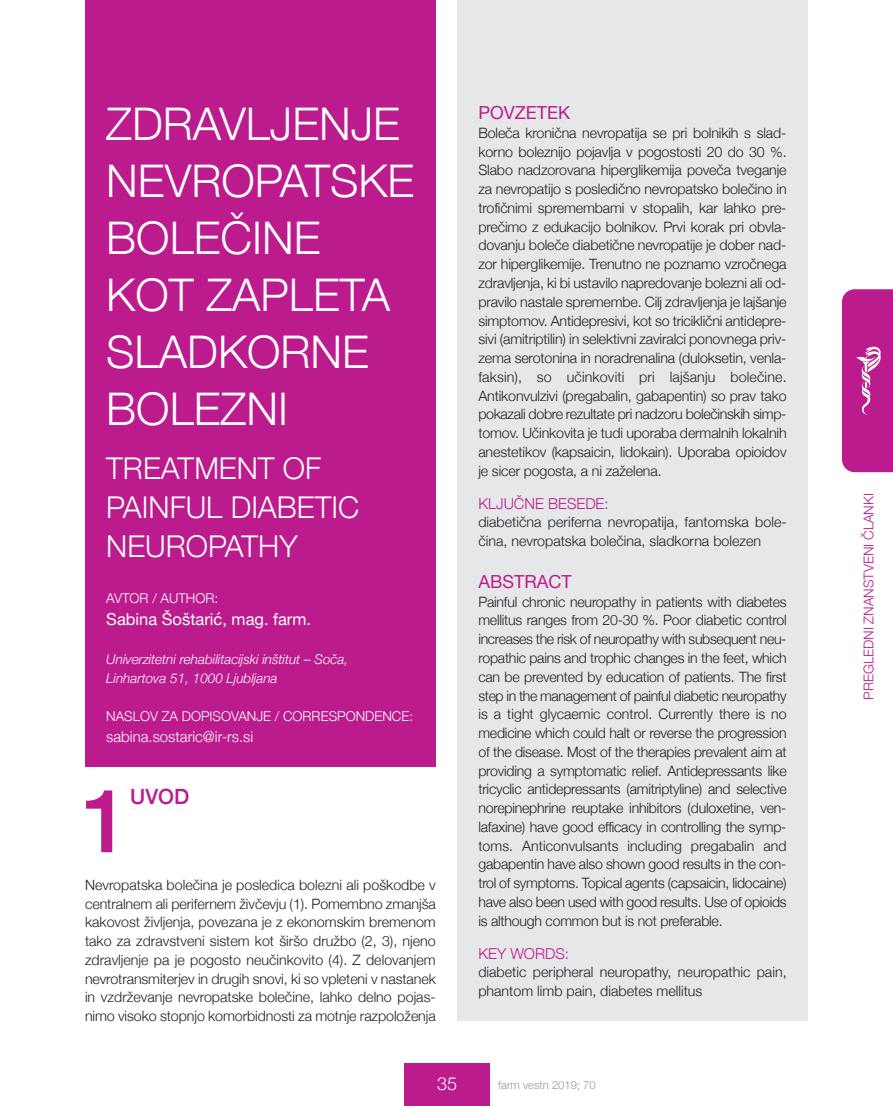
<style>
.page{position:relative;width:893px;height:1106px;background:#fff}
.page>*{position:absolute;margin:0;border:0;box-sizing:border-box;transform-origin:0 0}
.t1{font:500 88.2px "Helvetica Neue";color:#bc1b8d}
.t2{font:300 45px/57px "Helvetica Neue";color:#fff}
.t3{font:300 30px/39px "Helvetica Neue";color:#fff}
.t4{font:500 21px "Helvetica Neue";color:#bc1b8d}
.t5{font:18px "Helvetica Neue";color:#bc1b8d}
.t6{font:300 18px "Helvetica Neue";color:#fff}
.t7{font:16.5px "Helvetica Neue";color:#fff}
.t8{font:300 15px "Helvetica Neue";color:#fff}
.t9{font:300 15px "Helvetica Neue";color:#bc1b8d}
.t10{font:300 14.25px/18.8px "Helvetica Neue";color:#231f20;text-align:justify}
.t11{font:italic 300 13.5px/18.9px "Helvetica Neue";color:#fff}
.t12{font:300 13.5px "Helvetica Neue";color:#fff}
.t13{font:300 13.5px "Helvetica Neue";color:#bc1b8d}
.t14{font:300 11.25px "Helvetica Neue";color:#939598}
</style>
<div class="page">
<div style="left:405px;top:1063px;width:85px;height:43px;background:#bc1b8d"></div>
<svg style="left:842px;top:289px;width:51px;height:183px"></svg>
<div style="left:85px;top:0;width:351px;height:766px;background:#bc1b8d"></div>
<div style="left:457px;top:0;width:351px;height:1020px;background:#e6e7e9"></div>
<h2 class="t2" style="left:106px;top:95px;width:309px">ZDRAVLJENJE<br>NEVROPATSKE<br>BOLEČINE<br>KOT ZAPLETA<br>SLADKORNE<br>BOLEZNI</h2>
<h3 class="t3" style="left:106px;top:448px;width:254px">TREATMENT OF<br>PAINFUL DIABETIC<br>NEUROPATHy</h3>
<p class="t12" style="left:106px;top:590px;width:113px">AVTOR / AUTHOR:</p>
<p class="t7" style="left:106px;top:609px;width:206px">Sabina Šoštarić, mag. farm.</p>
<p class="t11" style="left:106px;top:649px;width:244px">Univerzitetni rehabilitacijski inštitut – Soča,<br>Linhartova 51, 1000 Ljubljana</p>
<p class="t12" style="left:106px;top:708px;width:308px">NASLOV ZA DOPISOVANJE / CORRESPONDENCE:</p>
<p class="t8" style="left:106px;top:727px;width:148px">sabina.sostaric@ir-rs.si</p>
<h1 class="t1" style="left:81px;top:766px;width:51px">1</h1>
<h3 class="t4" style="left:130px;top:783px;width:61px">Uvod</h3>
<p class="t10" style="left:85px;top:875px;width:352px">Nevropatska bolečina je posledica bolezni ali poškodbe v centralnem ali perifernem živčevju (1). Pomembno zmanjša kakovost življenja, povezana je z ekonomskim bremenom tako za zdravstveni sistem kot širšo družbo (2, 3), njeno zdravljenje pa je pogosto neučinkovito (4). Z delovanjem nevrotransmiterjev in drugih snovi, ki so vpleteni v nastanek in vzdrževanje nevropatske bolečine, lahko delno pojas&shy;nimo visoko stopnjo komorbidnosti za motnje razpoloženja</p>
<p class="t5" style="left:478px;top:102px;width:93px">POVZETEK</p>
<p class="t10" style="left:478px;top:123px;width:310px">Boleča kronična nevropatija se pri bolnikih s slad&shy;korno boleznijo pojavlja v pogostosti 20 do 30 %.<br>Slabo nadzorovana hiperglikemija poveča tveganje za nevropatijo s posledično nevropatsko bolečino in trofičnimi spremembami v stopalih, kar lahko pre&shy;prečimo z edukacijo bolnikov. Prvi korak pri obvla&shy;dovanju boleče diabetične nevropatije je dober nad&shy;zor hiperglikemije. Trenutno ne poznamo vzročnega zdravljenja, ki bi ustavilo napredovanje bolezni ali od&shy;pravilo nastale spremembe. Cilj zdravljenja je lajšanje simptomov. Antidepresivi, kot so triciklični antidepre&shy;sivi (amitriptilin) in selektivni zaviralci ponovnega priv&shy;zema serotonina in noradrenalina (duloksetin, venla&shy;faksin), so učinkoviti pri lajšanju bolečine.<br>Antikonvulzivi (pregabalin, gabapentin) so prav tako pokazali dobre rezultate pri nadzoru bolečinskih simp&shy;tomov. Učinkovita je tudi uporaba dermalnih lokalnih anestetikov (kapsaicin, lidokain). Uporaba opioidov je sicer pogosta, a ni zaželena.</p>
<p class="t9" style="left:478px;top:494px;width:132px">KLJUČNE BESEDE:</p>
<p class="t10" style="left:478px;top:512px;width:310px">diabetična periferna nevropatija, fantomska bole&shy;čina, nevropatska bolečina, sladkorna bolezen</p>
<p class="t5" style="left:478px;top:571px;width:95px">ABSTRACT</p>
<p class="t10" style="left:478px;top:592px;width:310px">Painful chronic neuropathy in patients with diabetes mellitus ranges from 20-30 %. Poor diabetic control increases the risk of neuropathy with subsequent neu&shy;ropathic pains and trophic changes in the feet, which can be prevented by education of patients. The first step in the management of painful diabetic neuropathy is a tight glycaemic control. Currently there is no medicine which could halt or reverse the progression of the disease. Most of the therapies prevalent aim at providing a symptomatic relief. Antidepressants like tricyclic antidepressants (amitriptyline) and selective norepinephrine reuptake inhibitors (duloxetine, ven&shy;lafaxine) have good efficacy in controlling the symp&shy;toms. Anticonvulsants including pregabalin and gabapentin have also shown good results in the con&shy;trol of symptoms. Topical agents (capsaicin, lidocaine) have also been used with good results. Use of opioids is although common but is not preferable.</p>
<p class="t9" style="left:478px;top:944px;width:92px">KEy WORDS:</p>
<p class="t10" style="left:478px;top:962px;width:310px">diabetic peripheral neuropathy, neuropathic pain, phantom limb pain, diabetes mellitus</p>
<p class="t6" style="left:437px;top:1072px;width:22px">35</p>
<p class="t14" style="left:498px;top:1078px;width:99px">farm vestn 2019; 70</p>
<p class="t13" style="left:860px;top:700px;width:208px;rotate:-90deg">PREGLEDNI ZNANSTVENI ČLANKI</p>
</div>
